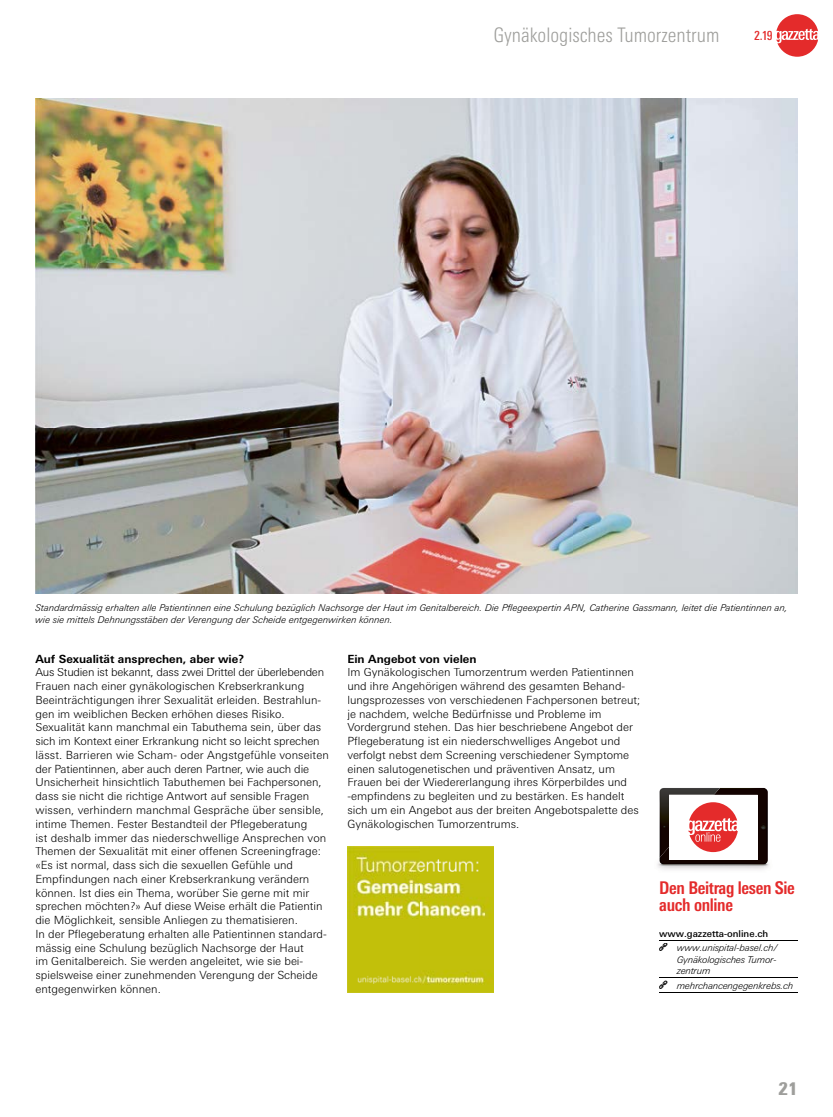
<style>
.page{position:relative;width:833px;height:1117px;background:#fff}
.page>*{position:absolute;margin:0;border:0;box-sizing:border-box;transform-origin:0 0}
.t1{font:300 condensed 20px "Univers Next Pro";color:#9e9e9b}
.t2{font:700 condensed 17.5px/17.5px "Univers Next Pro";letter-spacing:-.02em;color:#e42b2b}
.t3{font:900 condensed 17.5px "Univers Next Pro";color:#9e9e9b}
.t4{font:500 condensed 12.5px "Univers Next Pro";color:#e42b2b}
.t5{font:300 11.25px/13.8px "Univers Next Pro";color:#000}
.t6{font:700 11.25px "Univers Next Pro";color:#000}
.t7{font:italic 300 9.38px/11.2px "Univers Next Pro";letter-spacing:.01em;color:#000}
.t8{font:500 9.38px "Univers Next Pro";color:#000}
</style>
<div class="page">
<img style="left:35px;top:98px;width:762px;height:495px">
<hr style="left:659px;top:939px;width:138px;height:1px;background:#000">
<hr style="left:659px;top:977px;width:138px;height:1px;background:#000">
<hr style="left:659px;top:992px;width:138px;height:1px;background:#000">
<img style="left:657px;top:862px;width:112px;height:8px">
<img style="left:659px;top:787px;width:109px;height:77px">
<div style="left:669px;top:794px;width:88px;height:65px;background:#fff"></div>
<img style="left:659px;top:787px;width:61px;height:70px">
<svg style="left:669px;top:794px;width:69px;height:57px"></svg>
<img style="left:347px;top:846px;width:146px;height:146px">
<svg style="left:776px;top:14px;width:42px;height:43px"></svg>
<h1 class="t1" style="left:493px;top:23px;width:228px">Gynäkologisches Tumorzentrum</h1>
<p class="t4" style="left:754px;top:28px;width:20px">2.19</p>
<p class="t7" style="left:35px;top:602px;width:754px">Standardmässig erhalten alle Patientinnen eine Schulung bezüglich Nachsorge der Haut im Genitalbereich. Die Pflegeexpertin APN, Catherine Gassmann, leitet die Patientinnen an, wie sie mittels Dehnungsstäben der Verengung der Scheide entgegenwirken können.</p>
<p class="t6" style="left:35px;top:651px;width:210px">Auf Sexualität ansprechen, aber wie?</p>
<p class="t5" style="left:35px;top:665px;width:295px">Aus Studien ist bekannt, dass zwei Drittel der überlebenden Frauen nach einer gynäkologischen Krebserkrankung Beeinträchtigungen ihrer Sexualität erleiden. Bestrahlun&shy;gen im weiblichen Becken erhöhen dieses Risiko.<br>Sexualität kann manchmal ein Tabuthema sein, über das sich im Kontext einer Erkrankung nicht so leicht sprechen lässt. Barrieren wie Scham- oder Angstgefühle vonseiten der Patientinnen, aber auch deren Partner, wie auch die Unsicherheit hinsichtlich Tabuthemen bei Fachpersonen, dass sie nicht die richtige Antwort auf sensible Fragen wissen, verhindern manchmal Gespräche über sensible, intime Themen. Fester Bestandteil der Pflegeberatung<br>ist deshalb immer das niederschwellige Ansprechen von Themen der Sexualität mit einer offenen Screeningfrage: «Es ist normal, dass sich die sexuellen Gefühle und Empfindungen nach einer Krebserkrankung verändern können. Ist dies ein Thema, worüber Sie gerne mit mir sprechen möchten?» Auf diese Weise erhält die Patientin die Möglichkeit, sensible Anliegen zu thematisieren.<br>In der Pflegeberatung erhalten alle Patientinnen standard&shy;mässig eine Schulung bezüglich Nachsorge der Haut<br>im Genitalbereich. Sie werden angeleitet, wie sie bei&shy;spielsweise einer zunehmenden Verengung der Scheide entgegenwirken können.</p>
<p class="t6" style="left:347px;top:651px;width:131px">Ein Angebot von vielen</p>
<p class="t5" style="left:347px;top:665px;width:294px">Im Gynäkologischen Tumorzentrum werden Patientinnen und ihre Angehörigen während des gesamten Behand&shy;lungsprozesses von verschiedenen Fachpersonen betreut; je nachdem, welche Bedürfnisse und Probleme im Vordergrund stehen. Das hier beschriebene Angebot der Pflegeberatung ist ein niederschwelliges Angebot und verfolgt nebst dem Screening verschiedener Symptome einen salutogenetischen und präventiven Ansatz, um Frauen bei der Wiedererlangung ihres Körperbildes und -empfindens zu begleiten und zu bestärken. Es handelt sich um ein Angebot aus der breiten Angebotspalette des Gynäkologischen Tumorzentrums.</p>
<h2 class="t2" style="left:659px;top:878px;width:137px">Den Beitrag lesen Sie auch online</h2>
<p class="t8" style="left:659px;top:927px;width:111px">www.gazzetta-online.ch</p>
<p class="t7" style="left:677px;top:942px;width:102px;text-align:justify">www.unispital-basel.ch/ Gynäkologisches Tumor&shy;zentrum</p>
<p class="t7" style="left:677px;top:979px;width:118px">mehrchancengegenkrebs.ch</p>
<h2 class="t3" style="left:778px;top:1077px;width:20px">21</h2>
</div>
